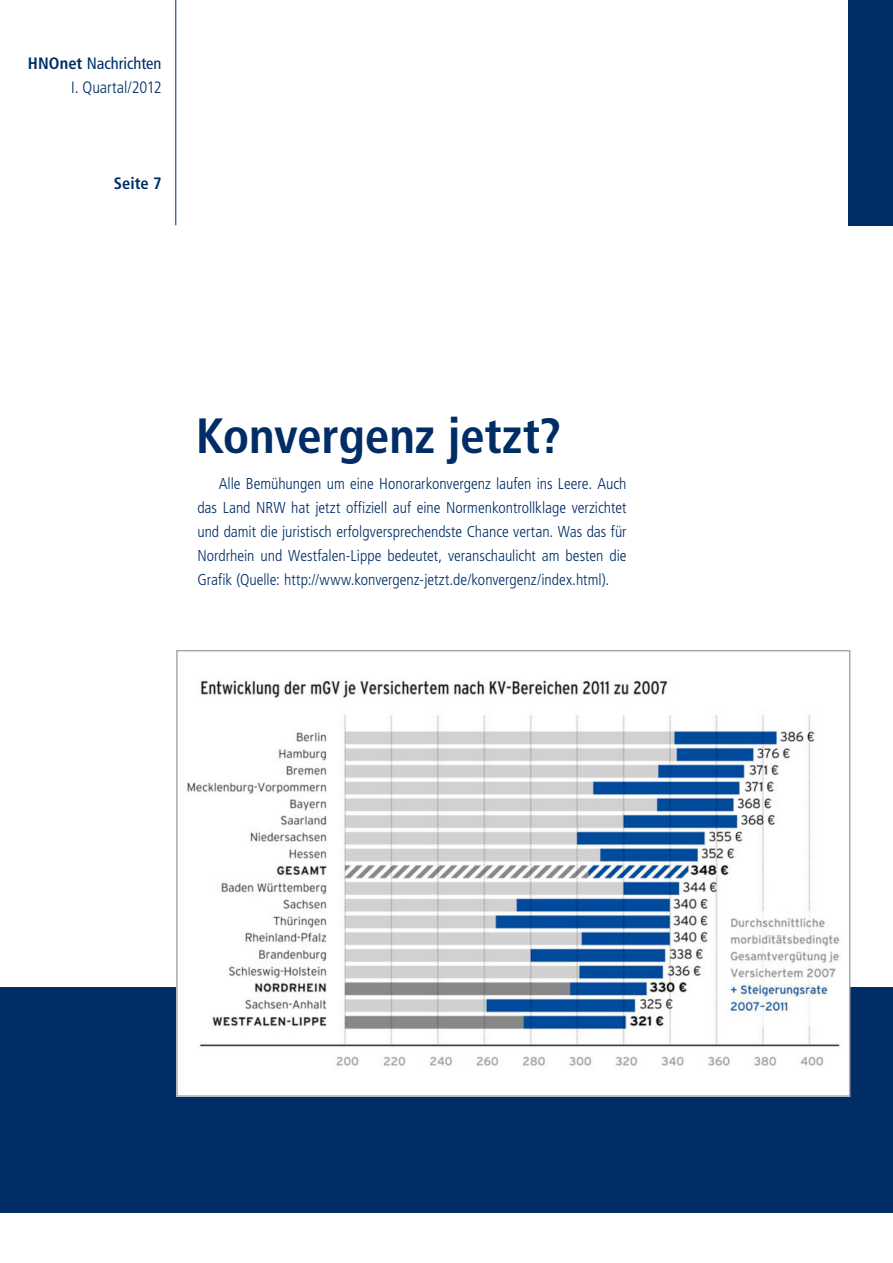
<style>
.page{position:relative;width:893px;height:1263px;background:#fff}
.page>*{position:absolute;margin:0;border:0;box-sizing:border-box;transform-origin:0 0}
.t1{font:700 condensed 49.5px "Frutiger LT";letter-spacing:-.005em;color:#002d66}
.t2{font:300 condensed 16.5px/24px "Frutiger LT";letter-spacing:-.005em;color:#002d66;text-align:right}
.t3{font:700 condensed 16.5px "Frutiger LT";color:#002d66}
.t4{font:300 condensed 15.75px/24px "Frutiger LT";color:#002d66;text-align:justify}
.s1{font-weight:700}
.s2{font-weight:400}
</style>
<div class="page">
<hr style="left:175px;top:0;width:1px;height:225px;background:#002d66">
<div style="left:0;top:988px;width:893px;height:225px;background:#002d66"></div>
<div style="left:849px;top:0;width:44px;height:225px;background:#002d66"></div>
<img style="left:179px;top:680px;width:668px;height:414px">
<div style="left:176px;top:650px;width:674px;height:447px;border:2px solid #a8a9ad"></div>
<p class="t2" style="left:28px;top:52px;width:135px"><span class="s1">HNOnet</span> <span class="s2">Nachrichten<br></span>I. Quartal/2012</p>
<p class="t3" style="left:114px;top:174px;width:49px">Seite 7</p>
<h1 class="t1" style="left:196px;top:407px;width:367px">Konvergenz jetzt?</h1>
<p class="t4" style="left:197px;top:472px;width:431px;text-indent:21px">Alle Bemühungen um eine Honorarkonvergenz laufen ins Leere. Auch das Land NRW hat jetzt offiziell auf eine Normenkontrollklage verzichtet und damit die juristisch erfolgversprechendste Chance vertan. Was das für Nordrhein und Westfalen-Lippe bedeutet, veranschaulicht am besten die Grafik (Quelle: http://www.konvergenz-jetzt.de/konvergenz/index.html).</p>
</div>
